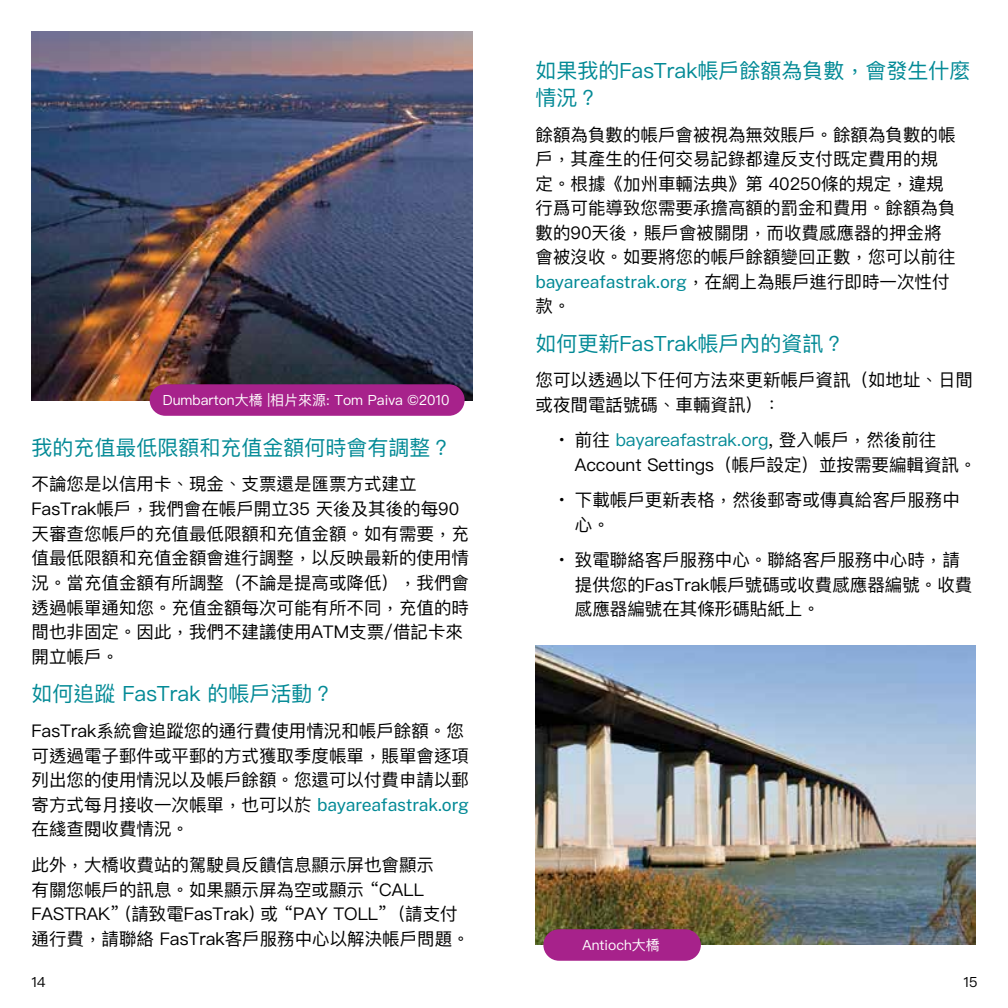
<style>
.page{position:relative;width:1008px;height:1008px;background:#fff}
.page>*{position:absolute;margin:0;border:0;box-sizing:border-box;transform-origin:0 0}
.t1{font:21px/27.3px "Ping Fang HK";color:#038a96}
.t2{font:17.5px/24.7px "Ping Fang HK";color:#000}
.t3{font:17.5px "Public Sans";letter-spacing:-.015em;color:#038a96}
.t4{font:14px "Ping Fang HK";color:#fff}
.t5{font:14px "Ping Fang HK";color:#000}
.s1{font-family:"Ping Fang HK";color:#000}
.s2{font-family:"Public Sans"}
.s3{color:#038a96}
</style>
<div class="page">
<img style="left:32px;top:32px;width:440px;height:368px">
<div style="left:150px;top:384px;width:315px;height:32px;background:#a7228b;border-radius:16px"></div>
<img style="left:536px;top:646px;width:440px;height:299px">
<div style="left:543px;top:929px;width:158px;height:32px;background:#a7228b;border-radius:16px"></div>
<p class="t4" style="left:163px;top:391px;width:288px">Dumbarton大橋 |相片來源: Tom Paiva ©2010</p>
<p class="t1" style="left:32px;top:433px;width:421px">我的充值最低限額和充值金額何時會有調整？</p>
<p class="t2" style="left:32px;top:472px;width:439px">不論您是以信用卡、現金、支票還是匯票方式建立<br>FasTrak帳戶，我們會在帳戶開立35 天後及其後的每90天審查您帳戶的充值最低限額和充值金額。如有需要，充值最低限額和充值金額會進行調整，以反映最新的使用情況。當充值金額有所調整（不論是提高或降低），我們會透過帳單通知您。充值金額每次可能有所不同，充值的時間也非固定。因此，我們不建議使用ATM支票/借記卡來開立帳戶。</p>
<p class="t1" style="left:32px;top:680px;width:303px">如何追蹤 FasTrak 的帳戶活動？</p>
<p class="t2" style="left:32px;top:718px;width:439px">FasTrak系統會追蹤您的通行費使用情況和帳戶餘額。您可透過電子郵件或平郵的方式獲取季度帳單，賬單會逐項列出您的使用情況以及帳戶餘額。您還可以付費申請以郵</p>
<p class="t3" style="left:32px;top:793px;width:439px"><span class="s1">寄方式每月接收一次帳單，也可以於</span> bayareafastrak.org</p>
<p class="t2" style="left:32px;top:811px;width:404px;line-height:35.7px">在綫查閱收費情況。<br>此外，大橋收費站的駕駛員反饋信息顯示屏也會顯示</p>
<p class="t2" style="left:32px;top:877px;width:440px">有關您帳戶的訊息。如果顯示屏為空或顯示 “CALL<br>FASTRAK” (請致電FasTrak) 或 “PAY TOLL”（請支付通行費，請聯絡 FasTrak客戶服務中心以解決帳戶問題。</p>
<p class="t1" style="left:536px;top:57px;width:436px">如果我的FasTrak帳戶餘額為負數，會發生什麼情況？</p>
<p class="t2" style="left:536px;top:122px;width:421px">餘額為負數的帳戶會被視為無效賬戶。餘額為負數的帳戶，其產生的任何交易記錄都違反支付既定費用的規定。根據《加州車輛法典》第 40250條的規定，違規行爲可能導致您需要承擔高額的罰金和費用。餘額為負數的90天後，賬戶會被關閉，而收費感應器的押金將會被沒收。如要將您的帳戶餘額變回正數，您可以前往</p>
<p class="t3" style="left:536px;top:270px;width:416px">bayareafastrak.org<span class="s1">，在網上為賬戶進行即時一次性付</span></p>
<p class="t2" style="left:536px;top:294px;width:36px">款。</p>
<p class="t1" style="left:536px;top:329px;width:310px">如何更新FasTrak帳戶內的資訊？</p>
<p class="t2" style="left:536px;top:367px;width:439px">您可以透過以下任何方法來更新帳戶資訊（如地址、日間或夜間電話號碼、車輛資訊）：</p>
<p class="t2" style="left:575px;top:427px;width:403px;text-indent:-16px"><span class="s2">•</span> 前往 <span class="s3">bayareafastrak.org</span>, 登入帳戶，然後前往<br>Account Settings（帳戶設定）並按需要編輯資訊。</p>
<p class="t2" style="left:575px;top:487px;width:386px;text-indent:-16px"><span class="s2">•</span> 下載帳戶更新表格，然後郵寄或傳真給客戶服務中心。</p>
<p class="t2" style="left:575px;top:548px;width:399px;text-indent:-16px"><span class="s2">•</span> 致電聯絡客戶服務中心。聯絡客戶服務中心時，請提供您的FasTrak帳戶號碼或收費感應器編號。收費感應器編號在其條形碼貼紙上。</p>
<p class="t4" style="left:583px;top:936px;width:79px">Antioch大橋</p>
<p class="t5" style="left:32px;top:973px;width:16px">14</p>
<p class="t5" style="left:964px;top:973px;width:16px">15</p>
</div>
